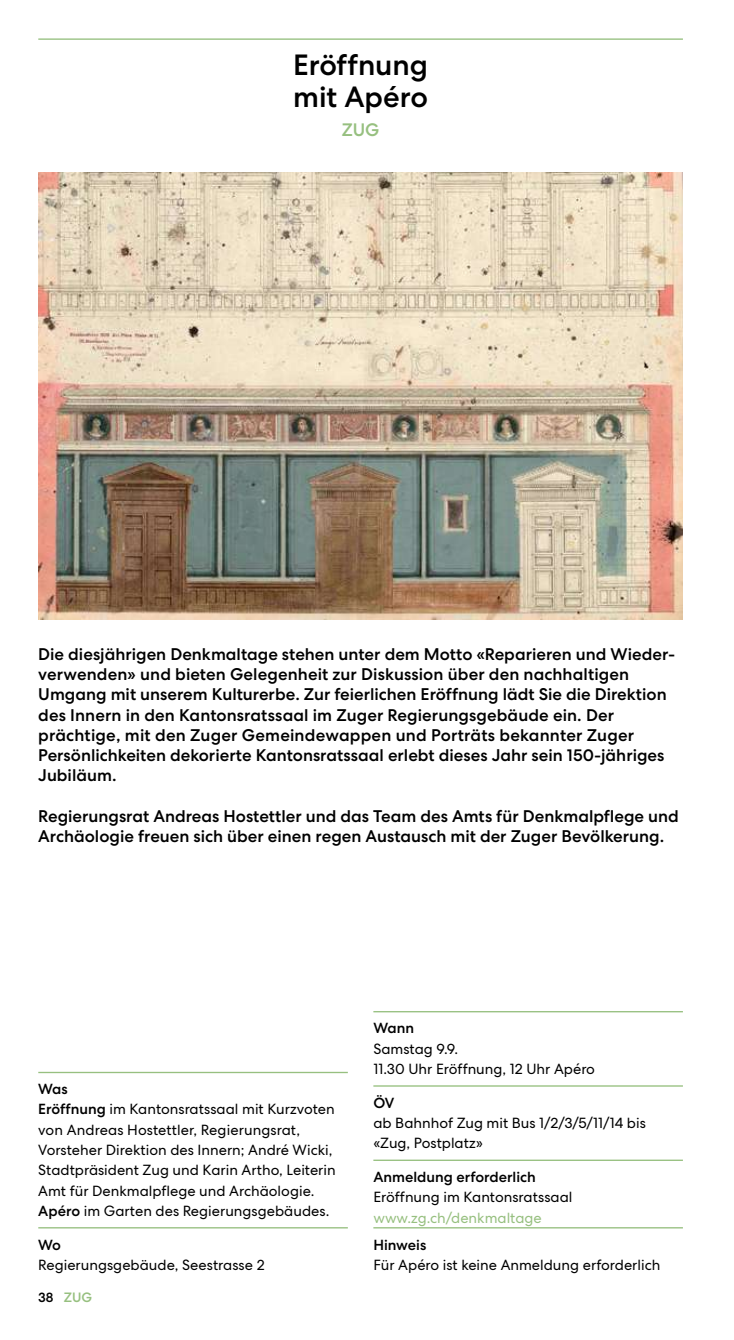
<style>
.page{position:relative;width:734px;height:1340px;background:#fff}
.page>*{position:absolute;margin:0;border:0;box-sizing:border-box;transform-origin:0 0}
.t1{font:500 29.25px/31.5px "Centra No 2";color:#000}
.t2{font:500 18px "Centra No 2";color:#97c080}
.t3{font:500 16.88px/20.2px "Centra No 2";color:#000}
.t4{font:14.62px/20.2px "Centra No 2";color:#000}
.t5{font:500 14.62px "Centra No 2";color:#000}
.t6{font:14.62px "Centra No 2";color:#97c080}
.t7{font:500 13.5px "Centra No 2";color:#97c080}
.s1{font-weight:500}
.s2{color:#000}
</style>
<div class="page">
<hr style="left:38px;top:1071px;width:310px;height:2px;background:#97c080">
<hr style="left:38px;top:1227px;width:310px;height:1px;background:#97c080">
<hr style="left:373px;top:1011px;width:309px;height:1px;background:#97c080">
<hr style="left:373px;top:1085px;width:309px;height:1px;background:#97c080">
<hr style="left:373px;top:1159px;width:309px;height:1px;background:#97c080">
<hr style="left:373px;top:1227px;width:309px;height:1px;background:#97c080">
<img style="left:38px;top:172px;width:644px;height:447px">
<hr style="left:38px;top:38px;width:644px;height:2px;background:#97c080">
<h1 class="t1" style="left:293px;top:50px;width:136px">Eröffnung mit Apéro</h1>
<p class="t2" style="left:342px;top:119px;width:39px">ZUG</p>
<p class="t3" style="left:38px;top:644px;width:638px">Die diesjährigen Denkmaltage stehen unter dem Motto «Reparieren und Wieder&shy;verwenden» und bieten Gelegenheit zur Diskussion über den nachhaltigen Umgang mit unserem Kulturerbe. Zur feierlichen Eröffnung lädt Sie die Direktion des Innern in den Kantonsratssaal im Zuger Regierungsgebäude ein. Der prächtige, mit den Zuger Gemeindewappen und Porträts bekannter Zuger Persönlichkeiten dekorierte Kantonsratssaal erlebt dieses Jahr sein 150-jähriges Jubiläum.</p>
<p class="t3" style="left:38px;top:806px;width:642px">Regierungsrat Andreas Hostettler und das Team des Amts für Denkmalpflege und<br>Archäologie freuen sich über einen regen Austausch mit der Zuger Bevölkerung.</p>
<p class="t4" style="left:38px;top:1078px;width:299px"><span class="s1">Was<br>Eröffnung</span> im Kantonsratssaal mit Kurzvoten von Andreas Hostettler, Regierungsrat, Vorsteher Direktion des Innern; André Wicki, Stadtpräsident Zug und Karin Artho, Leiterin Amt für Denkmalpflege und Archäologie.<br><span class="s1">Apéro</span> im Garten des Regierungsgebäudes.</p>
<p class="t5" style="left:38px;top:1235px;width:24px">Wo</p>
<p class="t4" style="left:38px;top:1254px;width:228px">Regierungsgebäude, Seestrasse 2</p>
<p class="t7" style="left:38px;top:1289px;width:55px"><span class="s2">38</span> ZUG</p>
<p class="t5" style="left:373px;top:1019px;width:42px">Wann</p>
<p class="t4" style="left:373px;top:1038px;width:223px">Samstag 9.9.<br>11.30 Uhr Eröffnung, 12 Uhr Apéro</p>
<p class="t5" style="left:373px;top:1094px;width:23px">ÖV</p>
<p class="t4" style="left:373px;top:1112px;width:274px">ab Bahnhof Zug mit Bus 1/2/3/5/11/14 bis «Zug, Postplatz»</p>
<p class="t5" style="left:373px;top:1168px;width:164px">Anmeldung erforderlich</p>
<p class="t4" style="left:373px;top:1187px;width:200px">Eröffnung im Kantonsratssaal</p>
<p class="t6" style="left:373px;top:1208px;width:170px">www.zg.ch/denkmaltage</p>
<p class="t5" style="left:373px;top:1235px;width:54px">Hinweis</p>
<p class="t4" style="left:373px;top:1254px;width:288px">Für Apéro ist keine Anmeldung erforderlich</p>
</div>
